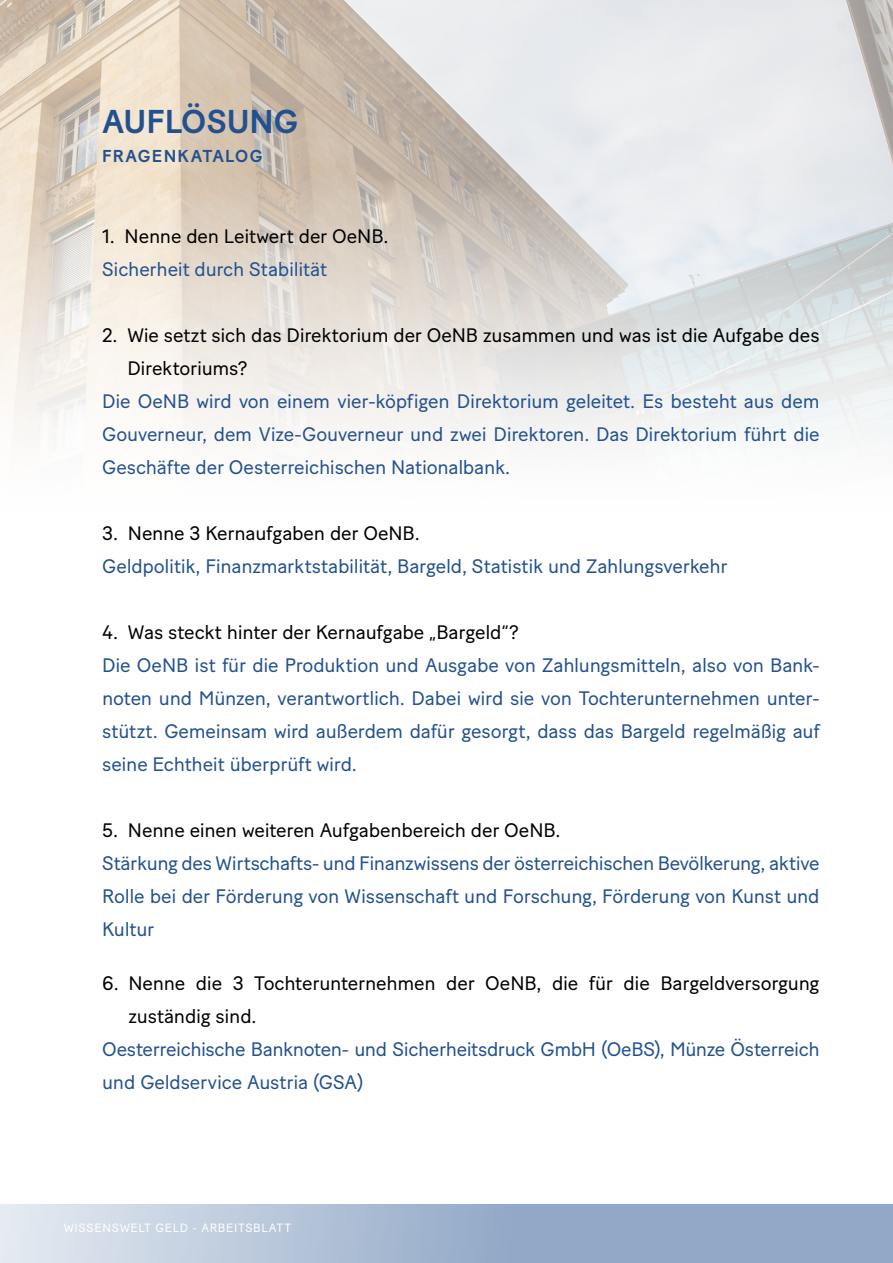
<style>
.page{position:relative;width:893px;height:1263px;background:#fff}
.page>*{position:absolute;margin:0;border:0;box-sizing:border-box;transform-origin:0 0}
.t1{font:500 33px "Baton Turbo";color:#23518e}
.t2{font:19.5px/33px "Baton Turbo";letter-spacing:-.015em;color:#23518e;text-align:justify}
.t3{font:19.5px/33px "Baton Turbo";letter-spacing:-.01em;color:#000}
.t4{font:500 17.25px "Baton Turbo";letter-spacing:.07em;color:#23518e}
.t5{font:12px "Baton Turbo";letter-spacing:.06em;color:#fff}
</style>
<div class="page">
<img style="left:0;top:0;width:893px;height:148px">
<svg style="left:0;top:148px;width:893px;height:290px"></svg>
<svg style="left:0;top:1204px;width:893px;height:59px;background:#a9bbd2"></svg>
<h1 class="t1" style="left:102px;top:96px;width:198px">AUFLÖSUNG</h1>
<p class="t4" style="left:102px;top:142px;width:162px">FRAGENKATALOG</p>
<p class="t3" style="left:102px;top:217px;width:288px">1. Nenne den Leitwert der OeNB.</p>
<p class="t2" style="left:102px;top:250px;width:226px">Sicherheit durch Stabilität</p>
<p class="t3" style="left:127px;top:316px;width:694px;text-indent:-25px">2. Wie setzt sich das Direktorium der OeNB zusammen und was ist die Aufgabe des<br>Direktoriums?</p>
<p class="t2" style="left:102px;top:382px;width:719px">Die OeNB wird von einem vier-köpfigen Direktorium geleitet. Es besteht aus dem Gouverneur, dem Vize-Gouverneur und zwei Direktoren. Das Direktorium führt die Geschäfte der Oesterreichischen Nationalbank.</p>
<p class="t3" style="left:102px;top:514px;width:319px">3. Nenne 3 Kernaufgaben der OeNB.</p>
<p class="t2" style="left:102px;top:547px;width:627px">Geldpolitik, Finanzmarktstabilität, Bargeld, Statistik und Zahlungsverkehr</p>
<p class="t3" style="left:102px;top:613px;width:418px">4. Was steckt hinter der Kernaufgabe „Bargeld“?</p>
<p class="t2" style="left:102px;top:646px;width:719px">Die OeNB ist für die Produktion und Ausgabe von Zahlungsmitteln, also von Bank&shy;noten und Münzen, verantwortlich. Dabei wird sie von Tochterunternehmen unter&shy;stützt. Gemeinsam wird außerdem dafür gesorgt, dass das Bargeld regelmäßig auf seine Echtheit überprüft wird.</p>
<p class="t3" style="left:102px;top:811px;width:460px">5. Nenne einen weiteren Aufgabenbereich der OeNB.</p>
<p class="t2" style="left:102px;top:844px;width:719px">Stärkung des Wirtschafts- und Finanzwissens der österreichischen Bevölkerung, aktive Rolle bei der Förderung von Wissenschaft und Forschung, Förderung von Kunst und Kultur</p>
<p class="t3" style="left:128px;top:965px;width:693px;text-indent:-26px">6. Nenne die 3 Tochterunternehmen der OeNB, die für die Bargeldversorgung zuständig sind.</p>
<p class="t2" style="left:102px;top:1031px;width:719px">Oesterreichische Banknoten- und Sicherheitsdruck GmbH (OeBS), Münze Österreich und Geldservice Austria (GSA)</p>
<p class="t5" style="left:64px;top:1219px;width:229px">WISSENSWELT GELD - ARBEITSBLATT</p>
</div>
